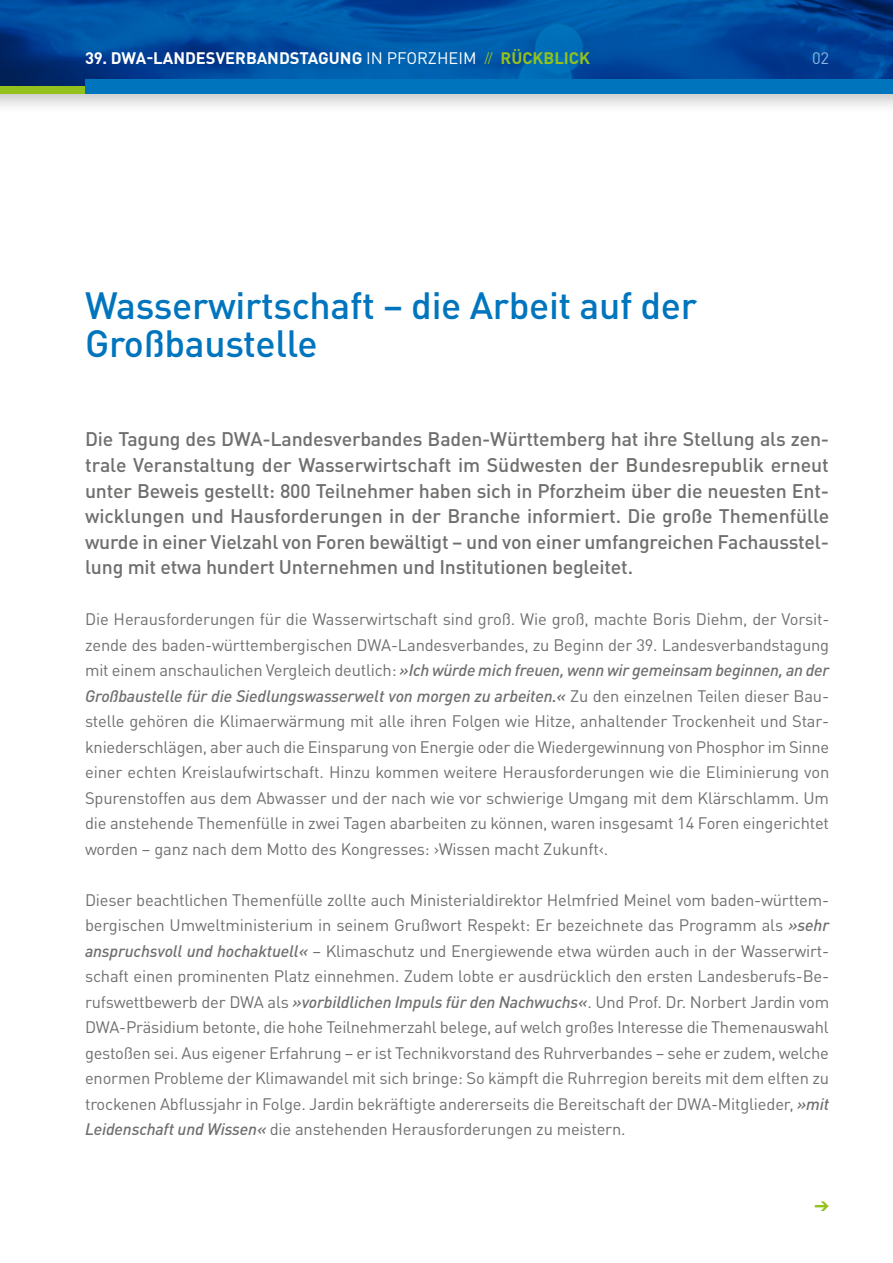
<style>
.page{position:relative;width:893px;height:1263px;background:#fff}
.page>*{position:absolute;margin:0;border:0;box-sizing:border-box;transform-origin:0 0}
.t1{font:500 37.5px/38.2px "DINOT";letter-spacing:-.01em;color:#0075be}
.t2{font:500 19.5px/25.5px "DINOT";letter-spacing:-.01em;color:#6f6f6e;text-align:justify}
.t3{font:16.5px/25.5px "DINOT";letter-spacing:-.01em;color:#6f6f6e;text-align:justify}
.t4{font:700 16.5px "DINOT";color:#fff}
.t5{font:16.5px "DINOT";color:#89b4e1}
.s1{font-weight:400}
.s2{font-weight:400;font-size:13.8px;color:#94c11c}
.s3{color:#94c11c}
.s4{font-weight:500;font-style:italic}
</style>
<div class="page">
<div style="left:0;top:41px;width:893px;height:74px;background:#000;opacity:.25"></div>
<svg style="left:0;top:0;width:893px;height:86px;background:#004e9f"></svg>
<div style="left:0;top:86px;width:85px;height:8px;background:#94c11c"></div>
<div style="left:85px;top:79px;width:808px;height:15px;background:#0075be"></div>
<p class="t4" style="left:85px;top:47px;width:507px">39. DWA-LANDESVERBANDSTAGUNG <span class="s1">IN PFORZHEIM</span> <span class="s2">//</span> <span class="s3">RÜCKBLICK</span></p>
<p class="t5" style="left:812px;top:48px;width:19px">02</p>
<h1 class="t1" style="left:85px;top:285px;width:614px">Wasserwirtschaft – die Arbeit auf der<br>Großbaustelle</h1>
<p class="t2" style="left:85px;top:426px;width:746px">Die Tagung des DWA-Landesverbandes Baden-Württemberg hat ihre Stellung als zen&shy;trale Veranstaltung der Wasserwirtschaft im Südwesten der Bundesrepublik erneut unter Beweis gestellt: 800 Teilnehmer haben sich in Pforzheim über die neuesten Ent&shy;wicklungen und Hausforderungen in der Branche informiert. Die große Themenfülle wurde in einer Vielzahl von Foren bewältigt – und von einer umfangreichen Fachausstel&shy;lung mit etwa hundert Unternehmen und Institutionen begleitet.</p>
<p class="t3" style="left:85px;top:606px;width:746px">Die Herausforderungen für die Wasserwirtschaft sind groß. Wie groß, machte Boris Diehm, der Vorsit&shy;zende des baden-württembergischen DWA-Landesverbandes, zu Beginn der 39. Landesverbandstagung mit einem anschaulichen Vergleich deutlich: <span class="s4">»Ich würde mich freuen, wenn wir gemeinsam beginnen, an der Großbaustelle für die Siedlungswasserwelt von morgen zu arbeiten.«</span> Zu den einzelnen Teilen dieser Bau&shy;stelle gehören die Klimaerwärmung mit alle ihren Folgen wie Hitze, anhaltender Trockenheit und Star&shy;kniederschlägen, aber auch die Einsparung von Energie oder die Wiedergewinnung von Phosphor im Sinne einer echten Kreislaufwirtschaft. Hinzu kommen weitere Herausforderungen wie die Eliminierung von Spurenstoffen aus dem Abwasser und der nach wie vor schwierige Umgang mit dem Klärschlamm. Um die anstehende Themenfülle in zwei Tagen abarbeiten zu können, waren insgesamt 14 Foren eingerichtet worden – ganz nach dem Motto des Kongresses: ›Wissen macht Zukunft‹.</p>
<p class="t3" style="left:85px;top:887px;width:746px">Dieser beachtlichen Themenfülle zollte auch Ministerialdirektor Helmfried Meinel vom baden-württem&shy;bergischen Umweltministerium in seinem Grußwort Respekt: Er bezeichnete das Programm als <span class="s4">»sehr anspruchsvoll und hochaktuell«</span> – Klimaschutz und Energiewende etwa würden auch in der Wasserwirt&shy;schaft einen prominenten Platz einnehmen. Zudem lobte er ausdrücklich den ersten Landesberufs-Be&shy;rufswettbewerb der DWA als <span class="s4">»vorbildlichen Impuls für den Nachwuchs«</span>. Und Prof. Dr. Norbert Jardin vom DWA-Präsidium betonte, die hohe Teilnehmerzahl belege, auf welch großes Interesse die Themenauswahl gestoßen sei. Aus eigener Erfahrung – er ist Technikvorstand des Ruhrverbandes – sehe er zudem, welche enormen Probleme der Klimawandel mit sich bringe: So kämpft die Ruhrregion bereits mit dem elften zu trockenen Abflussjahr in Folge. Jardin bekräftigte andererseits die Bereitschaft der DWA-Mitglieder, <span class="s4">»mit Leidenschaft und Wissen«</span> die anstehenden Herausforderungen zu meistern.</p>
</div>
